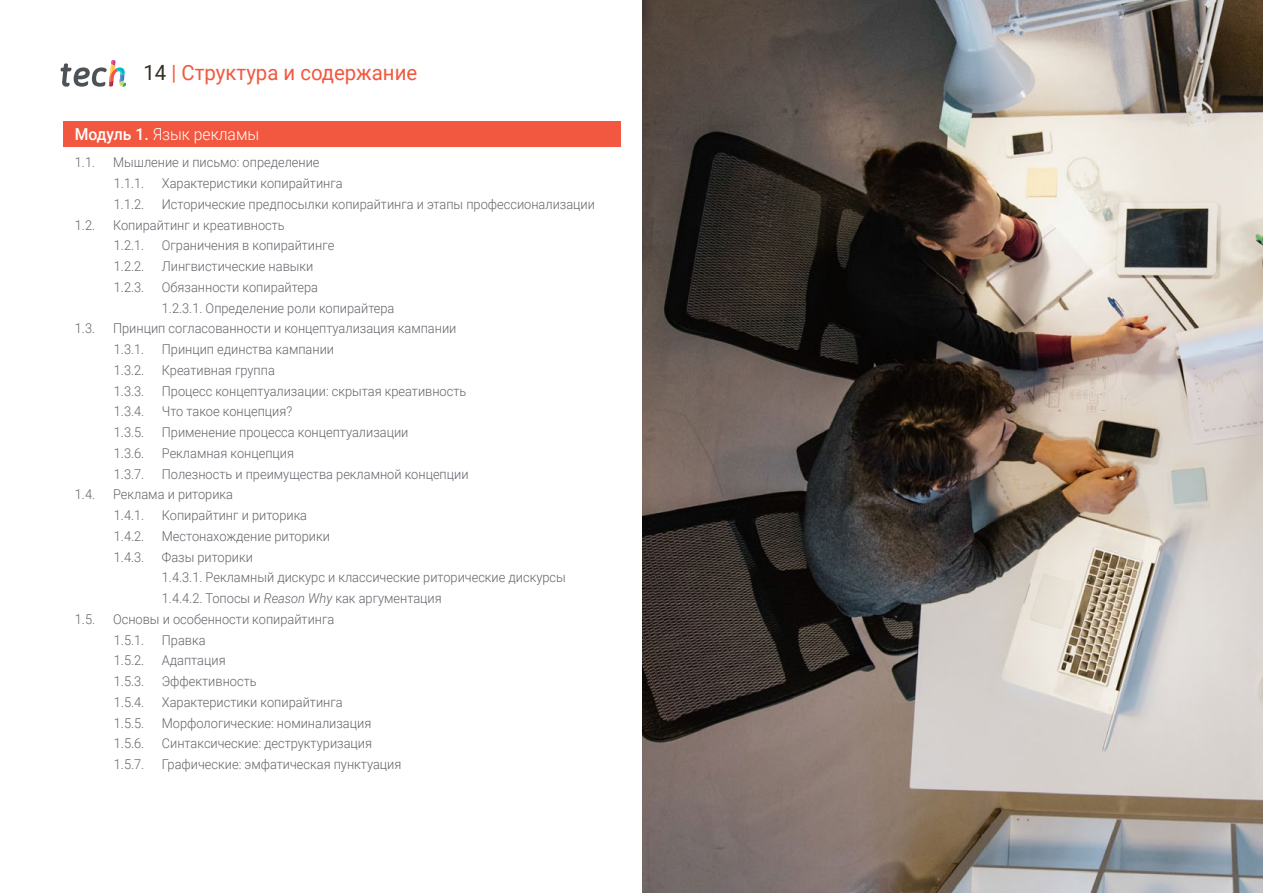
<style>
.page{position:relative;width:1263px;height:893px;background:#fff}
.page>*{position:absolute;margin:0;border:0;box-sizing:border-box;transform-origin:0 0}
.t1{font:21px "Roboto";color:#f1583f}
.t2{font:300 16.5px "Roboto";color:#fff;scale:.95 1}
.t3{font:300 13.5px/20.7px "Roboto";color:#61646a;scale:.95 1}
.s1{color:#312e20}
.s2{font-weight:500}
.s3{font-style:italic}
</style>
<div class="page">
<img style="left:642px;top:0;width:621px;height:893px">
<svg style="left:61px;top:60px;width:65px;height:27px"></svg>
<div style="left:64px;top:121px;width:557px;height:25px;background:#f1583f"></div>
<h1 class="t1" style="left:144px;top:57px;width:275px"><span class="s1">14</span> | Структура и содержание</h1>
<p class="t2" style="left:75px;top:123px;width:196px"><span class="s2">Модуль 1.</span> Язык рекламы</p>
<p class="t3" style="left:75px;top:152px;width:23px">1.1.</p>
<p class="t3" style="left:113px;top:152px;width:219px">Мышление и письмо: определение<br>1.1.1.</p>
<p class="t3" style="left:162px;top:172px;width:192px">Характеристики копирайтинга</p>
<p class="t3" style="left:114px;top:193px;width:34px">1.1.2.</p>
<p class="t3" style="left:162px;top:193px;width:457px">Исторические предпосылки копирайтинга и этапы профессионализации</p>
<p class="t3" style="left:75px;top:214px;width:23px">1.2.</p>
<p class="t3" style="left:113px;top:214px;width:182px">Копирайтинг и креативность<br>1.2.1.</p>
<p class="t3" style="left:162px;top:235px;width:183px">Ограничения в копирайтинге</p>
<p class="t3" style="left:114px;top:255px;width:34px">1.2.2.</p>
<p class="t3" style="left:162px;top:255px;width:161px">Лингвистические навыки</p>
<p class="t3" style="left:114px;top:276px;width:34px">1.2.3.</p>
<p class="t3" style="left:162px;top:276px;width:246px">Обязанности копирайтера<br>1.2.3.1. Определение роли копирайтера</p>
<p class="t3" style="left:75px;top:318px;width:23px">1.3.</p>
<p class="t3" style="left:113px;top:318px;width:363px">Принцип согласованности и концептуализация кампании<br>1.3.1.</p>
<p class="t3" style="left:162px;top:338px;width:183px">Принцип единства кампании</p>
<p class="t3" style="left:114px;top:359px;width:34px">1.3.2.</p>
<p class="t3" style="left:162px;top:359px;width:120px">Креативная группа</p>
<p class="t3" style="left:114px;top:380px;width:34px">1.3.3.</p>
<p class="t3" style="left:162px;top:380px;width:322px">Процесс концептуализации: скрытая креативность</p>
<p class="t3" style="left:114px;top:401px;width:34px">1.3.4.</p>
<p class="t3" style="left:162px;top:401px;width:139px">Что такое концепция?</p>
<p class="t3" style="left:114px;top:421px;width:34px">1.3.5.</p>
<p class="t3" style="left:162px;top:421px;width:261px">Применение процесса концептуализации</p>
<p class="t3" style="left:114px;top:442px;width:34px">1.3.6.</p>
<p class="t3" style="left:162px;top:442px;width:141px">Рекламная концепция</p>
<p class="t3" style="left:114px;top:463px;width:34px">1.3.7.</p>
<p class="t3" style="left:162px;top:463px;width:324px">Полезность и преимущества рекламной концепции</p>
<p class="t3" style="left:75px;top:484px;width:23px">1.4.</p>
<p class="t3" style="left:113px;top:484px;width:128px">Реклама и риторика<br>1.4.1.</p>
<p class="t3" style="left:162px;top:504px;width:154px">Копирайтинг и риторика</p>
<p class="t3" style="left:114px;top:525px;width:34px">1.4.2.</p>
<p class="t3" style="left:162px;top:525px;width:178px">Местонахождение риторики</p>
<p class="t3" style="left:114px;top:546px;width:34px">1.4.3.</p>
<p class="t3" style="left:162px;top:546px;width:427px">Фазы риторики<br>1.4.3.1. Рекламный дискурс и классические риторические дискурсы<br>1.4.4.2. Топосы и <span class="s3">Reason Why</span> как аргументация</p>
<p class="t3" style="left:75px;top:608px;width:23px">1.5.</p>
<p class="t3" style="left:113px;top:608px;width:234px">Основы и особенности копирайтинга<br>1.5.1.</p>
<p class="t3" style="left:162px;top:629px;width:48px">Правка</p>
<p class="t3" style="left:114px;top:650px;width:34px">1.5.2.</p>
<p class="t3" style="left:162px;top:650px;width:69px">Адаптация</p>
<p class="t3" style="left:114px;top:670px;width:34px">1.5.3.</p>
<p class="t3" style="left:162px;top:670px;width:101px">Эффективность</p>
<p class="t3" style="left:114px;top:691px;width:34px">1.5.4.</p>
<p class="t3" style="left:162px;top:691px;width:192px">Характеристики копирайтинга</p>
<p class="t3" style="left:114px;top:712px;width:34px">1.5.5.</p>
<p class="t3" style="left:162px;top:712px;width:222px">Морфологические: номинализация</p>
<p class="t3" style="left:114px;top:733px;width:34px">1.5.6.</p>
<p class="t3" style="left:162px;top:733px;width:223px">Синтаксические: деструктуризация</p>
<p class="t3" style="left:114px;top:753px;width:34px">1.5.7.</p>
<p class="t3" style="left:162px;top:753px;width:254px">Графические: эмфатическая пунктуация</p>
</div>
